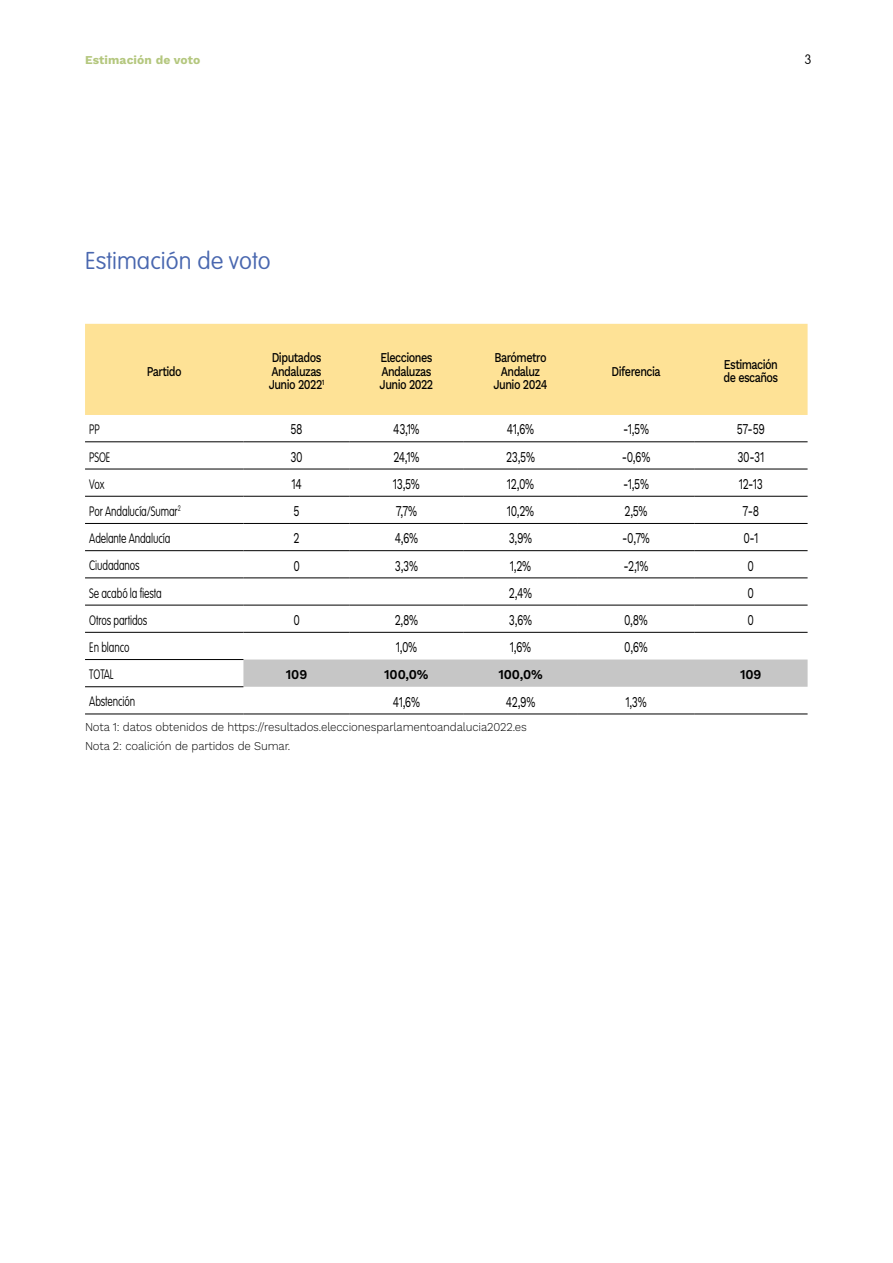
<style>
.page{position:relative;width:893px;height:1263px;background:#fff}
.page>*{position:absolute;margin:0;border:0;box-sizing:border-box;transform-origin:0 0}
.t1{font:100 24px "VAG Rounded Std";color:#4967af}
.t2{font:15px "Work Sans";letter-spacing:-.03em;color:#000;scale:.7 1}
.t3{font:500 13.5px/13.5px "Work Sans";letter-spacing:-.05em;color:#000;scale:.8 1}
.t4{font:100 13.5px "VAG Rounded Std";letter-spacing:-.01em;color:#000;scale:.75 1}
.t5{font:600 13.5px "Work Sans";letter-spacing:-.01em;color:#000;scale:.95 1}
.t6{font:100 13.5px "VAG Rounded Std";letter-spacing:-.01em;color:#000}
.t7{font:300 12px/18.6px "Work Sans";letter-spacing:-.01em;color:#000;scale:.95 1}
.t8{font:700 12px "Work Sans";letter-spacing:.01em;color:#b4c77e}
</style>
<div class="page">
<div style="left:85px;top:324px;width:723px;height:91px;background:#fee296"></div>
<svg style="left:243px;top:659px;width:565px;height:28px;background:#c7c7c7"></svg>
<hr style="left:85px;top:441px;width:158px;height:1px;background:#000">
<hr style="left:243px;top:441px;width:107px;height:1px;background:#000">
<hr style="left:350px;top:441px;width:113px;height:1px;background:#000">
<hr style="left:463px;top:441px;width:115px;height:1px;background:#000">
<hr style="left:578px;top:441px;width:116px;height:1px;background:#000">
<hr style="left:694px;top:441px;width:114px;height:1px;background:#000">
<hr style="left:85px;top:469px;width:158px;height:1px;background:#000">
<hr style="left:243px;top:469px;width:107px;height:1px;background:#000">
<hr style="left:350px;top:469px;width:113px;height:1px;background:#000">
<hr style="left:463px;top:469px;width:115px;height:1px;background:#000">
<hr style="left:578px;top:469px;width:116px;height:1px;background:#000">
<hr style="left:694px;top:469px;width:114px;height:1px;background:#000">
<hr style="left:85px;top:496px;width:158px;height:1px;background:#000">
<hr style="left:243px;top:496px;width:107px;height:1px;background:#000">
<hr style="left:350px;top:496px;width:113px;height:1px;background:#000">
<hr style="left:463px;top:496px;width:115px;height:1px;background:#000">
<hr style="left:578px;top:496px;width:116px;height:1px;background:#000">
<hr style="left:694px;top:496px;width:114px;height:1px;background:#000">
<hr style="left:85px;top:523px;width:158px;height:1px;background:#000">
<hr style="left:243px;top:523px;width:107px;height:1px;background:#000">
<hr style="left:350px;top:523px;width:113px;height:1px;background:#000">
<hr style="left:463px;top:523px;width:115px;height:1px;background:#000">
<hr style="left:578px;top:523px;width:116px;height:1px;background:#000">
<hr style="left:694px;top:523px;width:114px;height:1px;background:#000">
<hr style="left:85px;top:550px;width:158px;height:1px;background:#000">
<hr style="left:243px;top:550px;width:107px;height:1px;background:#000">
<hr style="left:350px;top:550px;width:113px;height:1px;background:#000">
<hr style="left:463px;top:550px;width:115px;height:1px;background:#000">
<hr style="left:578px;top:550px;width:116px;height:1px;background:#000">
<hr style="left:694px;top:550px;width:114px;height:1px;background:#000">
<hr style="left:85px;top:577px;width:158px;height:1px;background:#000">
<hr style="left:243px;top:577px;width:107px;height:1px;background:#000">
<hr style="left:350px;top:577px;width:113px;height:1px;background:#000">
<hr style="left:463px;top:577px;width:115px;height:1px;background:#000">
<hr style="left:578px;top:577px;width:116px;height:1px;background:#000">
<hr style="left:694px;top:577px;width:114px;height:1px;background:#000">
<hr style="left:85px;top:605px;width:158px;height:1px;background:#000">
<hr style="left:243px;top:605px;width:107px;height:1px;background:#000">
<hr style="left:350px;top:605px;width:113px;height:1px;background:#000">
<hr style="left:463px;top:605px;width:115px;height:1px;background:#000">
<hr style="left:578px;top:605px;width:116px;height:1px;background:#000">
<hr style="left:694px;top:605px;width:114px;height:1px;background:#000">
<hr style="left:85px;top:632px;width:158px;height:1px;background:#000">
<hr style="left:243px;top:632px;width:107px;height:1px;background:#000">
<hr style="left:350px;top:632px;width:113px;height:1px;background:#000">
<hr style="left:463px;top:632px;width:115px;height:1px;background:#000">
<hr style="left:578px;top:632px;width:116px;height:1px;background:#000">
<hr style="left:694px;top:632px;width:114px;height:1px;background:#000">
<hr style="left:85px;top:659px;width:158px;height:1px;background:#000">
<hr style="left:85px;top:686px;width:158px;height:1px;background:#000">
<hr style="left:85px;top:714px;width:158px;height:1px;background:#000">
<hr style="left:243px;top:714px;width:107px;height:1px;background:#000">
<hr style="left:350px;top:714px;width:113px;height:1px;background:#000">
<hr style="left:463px;top:714px;width:115px;height:1px;background:#000">
<hr style="left:578px;top:714px;width:116px;height:1px;background:#000">
<hr style="left:694px;top:714px;width:114px;height:1px;background:#000">
<p class="t8" style="left:85px;top:53px;width:117px">Estimación de voto</p>
<p class="t6" style="left:804px;top:51px;width:9px">3</p>
<h1 class="t1" style="left:85px;top:246px;width:187px">Estimación de voto</h1>
<p class="t3" style="left:147px;top:365px;width:45px">Partido</p>
<p class="t3" style="left:269px;top:351px;width:71px">Diputados<br>Andaluzas<br>Junio 2022<sup>1</sup></p>
<p class="t3" style="left:380px;top:351px;width:69px">Elecciones<br>Andaluzas<br>Junio 2022</p>
<p class="t3" style="left:494px;top:351px;width:69px;text-align:center">Barómetro<br>Andaluz<br>Junio 2024</p>
<p class="t3" style="left:611px;top:365px;width:63px">Diferencia</p>
<p class="t3" style="left:723px;top:358px;width:70px">Estimación de escaños</p>
<p class="t4" style="left:89px;top:422px;width:15px">PP</p>
<p class="t2" style="left:290px;top:420px;width:19px">58</p>
<p class="t2" style="left:393px;top:420px;width:39px">43,1%</p>
<p class="t2" style="left:507px;top:420px;width:41px">41,6%</p>
<p class="t2" style="left:623px;top:420px;width:38px">-1,5%</p>
<p class="t2" style="left:737px;top:420px;width:42px">57-59</p>
<p class="t4" style="left:89px;top:449px;width:30px">PSOE</p>
<p class="t2" style="left:290px;top:448px;width:19px">30</p>
<p class="t2" style="left:393px;top:448px;width:39px">24,1%</p>
<p class="t2" style="left:506px;top:448px;width:43px">23,5%</p>
<p class="t2" style="left:622px;top:448px;width:42px">-0,6%</p>
<p class="t2" style="left:737px;top:448px;width:40px">30-31</p>
<p class="t4" style="left:89px;top:476px;width:22px">Vox</p>
<p class="t2" style="left:291px;top:475px;width:16px">14</p>
<p class="t2" style="left:393px;top:475px;width:40px">13,5%</p>
<p class="t2" style="left:507px;top:475px;width:41px">12,0%</p>
<p class="t2" style="left:623px;top:475px;width:38px">-1,5%</p>
<p class="t2" style="left:739px;top:475px;width:36px">12-13</p>
<p class="t4" style="left:89px;top:503px;width:124px">Por Andalucía/Sumar<sup>2</sup></p>
<p class="t2" style="left:294px;top:502px;width:10px">5</p>
<p class="t2" style="left:396px;top:502px;width:32px">7,7%</p>
<p class="t2" style="left:507px;top:502px;width:41px">10,2%</p>
<p class="t2" style="left:625px;top:502px;width:34px">2,5%</p>
<p class="t2" style="left:743px;top:502px;width:25px">7-8</p>
<p class="t4" style="left:89px;top:531px;width:110px">Adelante Andalucía</p>
<p class="t2" style="left:294px;top:529px;width:10px">2</p>
<p class="t2" style="left:395px;top:529px;width:35px">4,6%</p>
<p class="t2" style="left:509px;top:529px;width:35px">3,9%</p>
<p class="t2" style="left:622px;top:529px;width:41px">-0,7%</p>
<p class="t2" style="left:743px;top:529px;width:23px">0-1</p>
<p class="t4" style="left:89px;top:558px;width:69px">Ciudadanos</p>
<p class="t2" style="left:293px;top:556px;width:11px">0</p>
<p class="t2" style="left:395px;top:556px;width:34px">3,3%</p>
<p class="t2" style="left:510px;top:556px;width:32px">1,2%</p>
<p class="t2" style="left:624px;top:556px;width:37px">-2,1%</p>
<p class="t2" style="left:748px;top:556px;width:11px">0</p>
<p class="t4" style="left:89px;top:585px;width:98px">Se acabó la fiesta</p>
<p class="t2" style="left:509px;top:584px;width:35px">2,4%</p>
<p class="t2" style="left:748px;top:584px;width:11px">0</p>
<p class="t4" style="left:89px;top:612px;width:79px">Otros partidos</p>
<p class="t2" style="left:293px;top:611px;width:11px">0</p>
<p class="t2" style="left:395px;top:611px;width:35px">2,8%</p>
<p class="t2" style="left:509px;top:611px;width:35px">3,6%</p>
<p class="t2" style="left:624px;top:611px;width:35px">0,8%</p>
<p class="t2" style="left:748px;top:611px;width:11px">0</p>
<p class="t4" style="left:89px;top:640px;width:55px">En blanco</p>
<p class="t2" style="left:396px;top:638px;width:32px">1,0%</p>
<p class="t2" style="left:510px;top:638px;width:32px">1,6%</p>
<p class="t2" style="left:624px;top:638px;width:35px">0,6%</p>
<p class="t4" style="left:89px;top:667px;width:34px">TOTAL</p>
<p class="t5" style="left:286px;top:666px;width:24px">109</p>
<p class="t5" style="left:384px;top:666px;width:48px">100,0%</p>
<p class="t5" style="left:498px;top:666px;width:48px">100,0%</p>
<p class="t5" style="left:740px;top:666px;width:24px">109</p>
<p class="t4" style="left:89px;top:694px;width:63px">Abstención</p>
<p class="t2" style="left:393px;top:693px;width:41px">41,6%</p>
<p class="t2" style="left:506px;top:693px;width:44px">42,9%</p>
<p class="t2" style="left:625px;top:693px;width:32px">1,3%</p>
<p class="t7" style="left:85px;top:718px;width:467px">Nota 1: datos obtenidos de https://resultados.eleccionesparlamentoandalucia2022.es<br>Nota 2: coalición de partidos de Sumar.</p>
</div>
